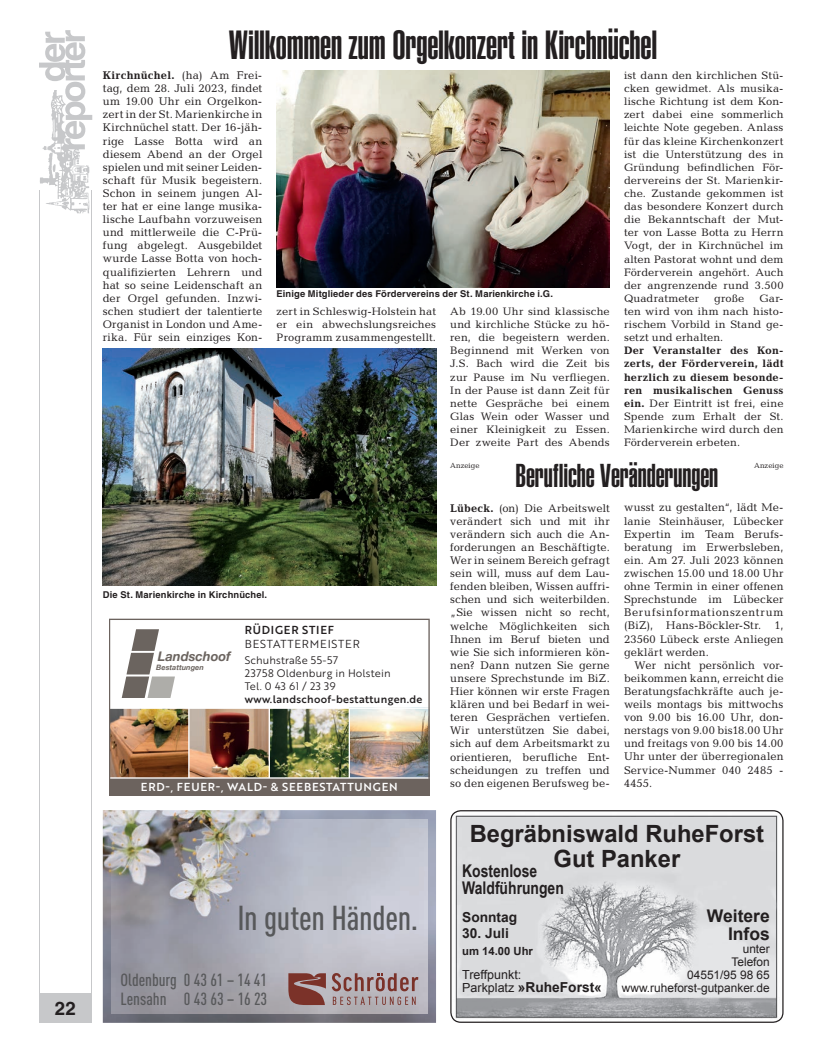
<style>
.page{position:relative;width:819px;height:1053px;background:#fff}
.page>*{position:absolute;margin:0;border:0;box-sizing:border-box;transform-origin:0 0}
.t1{font:40px "Helvetica LT Std Ultra Comp";letter-spacing:-.005em;color:#231f20}
.t2{font:500 condensed 34.12px "DINOT";letter-spacing:-.01em;color:#57585a}
.t3{font:32.5px "Helvetica LT Std Ultra Comp";letter-spacing:-.005em;color:#231f20}
.t4{font:700 23.75px/25px "Arial";color:#231f20;text-align:center}
.t5{font:700 18.75px "Helvetica LT Std";color:#231f20}
.t6{font:700 17.5px/17.5px "Arial Narrow";color:#231f20}
.t7{font:700 17.5px/17.5px "Arial";color:#231f20;text-align:right}
.t8{font:500 condensed 17.38px/18.6px "DINOT";letter-spacing:-.005em;color:#57585a}
.t9{font:700 13.75px "Arial";color:#231f20}
.t10{font:italic 700 13.25px "Helvetica Neue";color:#6b645f}
.t11{font:12.5px "Arial";color:#231f20}
.t12{font:11.88px/13.1px "Arial";color:#231f20;text-align:right}
.t13{font:11.25px/13.1px "Candida Std";letter-spacing:.015em;color:#231f20;text-align:justify}
.t14{font:11.25px "Brother 1816 Medium";letter-spacing:.07em;color:#fff}
.t15{font:11.25px/13.6px "Brother 1816 Book";letter-spacing:.065em;color:#231f20}
.t16{font:11.25px "Candida Std";letter-spacing:.06em;color:#231f20}
.t17{font:700 11.25px "Arial";color:#231f20}
.t18{font:10.88px/13.1px "Candida Std";letter-spacing:.015em;color:#231f20;text-align:justify}
.t19{font:10.62px/13.1px "Brother 1816 Book";letter-spacing:.01em;color:#231f20}
.t20{font:700 9.38px "Helvetica LT Std";letter-spacing:.015em;color:#231f20}
.t21{font:7.5px "Candida Std";color:#231f20}
.t22{font:italic 700 7.38px "Helvetica Neue";color:#6b645f}
.s1{font-weight:700}
.s2{font-family:"Brother 1816 Medium"}
.s3{font-weight:400;font-size:12.5px}
</style>
<div class="page">
<div style="left:39px;top:993px;width:53px;height:29px;background:#c7c8ca"></div>
<hr style="left:91px;top:190px;width:1px;height:832px;background:#c7c8ca">
<hr style="left:39px;top:190px;width:1px;height:832px;background:#c7c8ca">
<img style="left:40px;top:149px;width:50px;height:65px">
<svg style="left:39px;top:30px;width:53px;height:119px"></svg>
<img style="left:450px;top:810px;width:333px;height:212px">
<div style="left:450px;top:810px;width:333px;height:212px;border:1px solid #231f20;border-radius:10px"></div>
<img style="left:103px;top:810px;width:333px;height:212px">
<img style="left:112px;top:819px;width:315px;height:194px">
<svg style="left:332px;top:972px;width:86px;height:32px;background:#a79295"></svg>
<svg style="left:288px;top:973px;width:38px;height:31px"></svg>
<div style="left:109px;top:778px;width:320px;height:17px;background:#6c635e"></div>
<img style="left:111px;top:708px;width:316px;height:69px">
<hr style="left:188px;top:707px;width:1px;height:71px;background:#fff">
<hr style="left:268px;top:707px;width:2px;height:71px;background:#fff">
<hr style="left:348px;top:708px;width:2px;height:70px;background:#fff">
<svg style="left:122px;top:629px;width:53px;height:68px"></svg>
<div style="left:109px;top:618px;width:320px;height:177px;border:1px solid #6c635e"></div>
<img style="left:276px;top:71px;width:333px;height:216px">
<img style="left:103px;top:348px;width:333px;height:238px">
<p class="t5" style="left:55px;top:996px;width:22px">22</p>
<p class="t1" style="left:229px;top:22px;width:430px">Willkommen zum Orgelkonzert in Kirchnüchel</p>
<p class="t13" style="left:103px;top:69px;width:161px"><span class="s1">Kirchnüchel.</span> (ha) Am Frei&shy;tag, dem 28. Juli 2023, findet um 19.00 Uhr ein Orgelkon&shy;zert in der St. Marienkirche in Kirchnüchel statt. Der 16-jäh&shy;rige Lasse Botta wird an diesem Abend an der Orgel spielen und mit seiner Leiden&shy;schaft für Musik begeistern.<br>Schon in seinem jungen Al&shy;ter hat er eine lange musika&shy;lische Laufbahn vorzuweisen und mittlerweile die C-Prü&shy;fung abgelegt. Ausgebildet wurde Lasse Botta von hoch&shy;qualifizierten Lehrern und hat so seine Leidenschaft an der Orgel gefunden. Inzwi&shy;schen studiert der talentierte Organist in London und Ame&shy;rika. Für sein einziges Kon-</p>
<p class="t20" style="left:276px;top:288px;width:278px">Einige Mitglieder des Fördervereins der St. Marienkirche i.G.</p>
<p class="t18" style="left:276px;top:305px;width:161px">zert in Schleswig-Holstein hat er ein abwechslungsreiches Programm zusammengestellt.</p>
<p class="t18" style="left:450px;top:305px;width:161px">Ab 19.00 Uhr sind klassische und kirchliche Stücke zu hö&shy;ren, die begeistern werden.<br>Beginnend mit Werken von J.S. Bach wird die Zeit bis zur Pause im Nu verfliegen.<br>In der Pause ist dann Zeit für nette Gespräche bei einem Glas Wein oder Wasser und einer Kleinigkeit zu Essen.<br>Der zweite Part des Abends</p>
<p class="t18" style="left:624px;top:69px;width:161px">ist dann den kirchlichen Stü&shy;cken gewidmet. Als musika&shy;lische Richtung ist dem Kon&shy;zert dabei eine sommerlich leichte Note gegeben. Anlass für das kleine Kirchenkonzert ist die Unterstützung des in Gründung befindlichen För&shy;dervereins der St. Marienkir&shy;che. Zustande gekommen ist das besondere Konzert durch die Bekanntschaft der Mut&shy;ter von Lasse Botta zu Herrn Vogt, der in Kirchnüchel im alten Pastorat wohnt und dem Förderverein angehört. Auch der angrenzende rund 3.500<br>Quadratmeter</p>
<p class="t18" style="left:624px;top:291px;width:161px;text-align:left;text-indent:135px">Gar&shy;ten wird von ihm nach histo&shy;rischem Vorbild in Stand ge&shy;setzt und erhalten.<br><span class="s1">Der Veranstalter des Kon&shy;zerts, der Förderverein, lädt herzlich zu diesem besonde&shy;ren musikalischen Genuss ein.</span> Der Eintritt ist frei, eine<br>Spende zum Erhalt der St.<br>Marienkirche wird durch den<br>Förderverein erbeten.</p>
<p class="t18" style="left:714px;top:291px;width:32px">große</p>
<p class="t20" style="left:103px;top:589px;width:166px">Die St. Marienkirche in Kirchnüchel.</p>
<p class="t10" style="left:158px;top:646px;width:74px">Landschoof</p>
<p class="t22" style="left:156px;top:661px;width:49px">Bestattungen</p>
<p class="t15" style="left:245px;top:623px;width:116px"><span class="s2">RÜDIGER STIEF<br></span>BESTATTERMEISTER</p>
<p class="t19" style="left:245px;top:653px;width:179px">Schuhstraße 55-57<br>23758 Oldenburg in Holstein<br>Tel. 0 43 61 / 23 39 <span class="s2">www.landschoof-bestattungen.de</span></p>
<p class="t14" style="left:141px;top:778px;width:258px">ERD-, FEUER-, WALD- &amp; SEEBESTATTUNGEN</p>
<p class="t2" style="left:237px;top:897px;width:182px">In guten Händen.</p>
<p class="t8" style="left:120px;top:970px;width:148px">Oldenburg 0 43 61 – 14 41<br>Lensahn 0 43 63 – 16 23</p>
<p class="t3" style="left:515px;top:457px;width:204px">Berufliche Veränderungen</p>
<p class="t13" style="left:450px;top:501px;width:161px"><span class="s1">Lübeck.</span> (on) Die Arbeitswelt verändert sich und mit ihr verändern sich auch die An&shy;forderungen an Beschäftigte.<br>Wer in seinem Bereich gefragt sein will, muss auf dem Lau&shy;fenden bleiben, Wissen auffri&shy;schen und sich weiterbilden. „Sie wissen nicht so recht, welche Möglichkeiten sich Ihnen im Beruf bieten und wie Sie sich informieren kön&shy;nen? Dann nutzen Sie gerne unsere Sprechstunde im BiZ.<br>Hier können wir erste Fragen klären und bei Bedarf in wei&shy;teren Gesprächen vertiefen.<br>Wir unterstützen Sie dabei, sich auf dem Arbeitsmarkt zu orientieren, berufliche Ent&shy;scheidungen zu treffen und so den eigenen Berufsweg be-</p>
<p class="t13" style="left:624px;top:501px;width:161px">wusst zu gestalten“, lädt Me-</p>
<p class="t21" style="left:450px;top:461px;width:31px">Anzeige</p>
<p class="t21" style="left:754px;top:461px;width:31px">Anzeige</p>
<p class="t13" style="left:624px;top:514px;width:161px">lanie Steinhäuser, Lübecker</p>
<p class="t13" style="left:624px;top:527px;width:161px">Expertin im Team Berufs-</p>
<p class="t13" style="left:624px;top:540px;width:161px">beratung im Erwerbsleben,</p>
<p class="t13" style="left:624px;top:553px;width:161px">ein. Am 27. Juli 2023 können</p>
<p class="t13" style="left:624px;top:566px;width:161px">zwischen 15.00 und 18.00 Uhr</p>
<p class="t13" style="left:624px;top:579px;width:161px">ohne Termin in einer offenen</p>
<p class="t13" style="left:624px;top:592px;width:161px">Sprechstunde im Lübecker</p>
<p class="t16" style="left:624px;top:606px;width:161px">Berufsinformationszentrum</p>
<p class="t13" style="left:624px;top:619px;width:161px">(BiZ), Hans-Böckler-Str. 1,</p>
<p class="t13" style="left:624px;top:632px;width:161px">23560 Lübeck erste Anliegen</p>
<p class="t13" style="left:624px;top:645px;width:86px">geklärt werden.</p>
<p class="t13" style="left:634px;top:658px;width:150px">Wer nicht persönlich vor-</p>
<p class="t13" style="left:624px;top:671px;width:161px">beikommen kann, erreicht die</p>
<p class="t13" style="left:624px;top:684px;width:161px">Beratungsfachkräfte auch je-</p>
<p class="t13" style="left:624px;top:697px;width:161px">weils montags bis mittwochs</p>
<p class="t13" style="left:624px;top:710px;width:161px">von 9.00 bis 16.00 Uhr, don-</p>
<p class="t13" style="left:624px;top:723px;width:161px">nerstags von 9.00 bis18.00 Uhr</p>
<p class="t13" style="left:624px;top:737px;width:161px">und freitags von 9.00 bis 14.00</p>
<p class="t13" style="left:624px;top:750px;width:161px">Uhr unter der überregionalen</p>
<p class="t13" style="left:624px;top:763px;width:161px">Service-Nummer 040 2485 -</p>
<p class="t13" style="left:624px;top:776px;width:30px">4455.</p>
<p class="t4" style="left:469px;top:821px;width:296px">Begräbniswald RuheForst<br>Gut Panker</p>
<p class="t6" style="left:462px;top:861px;width:103px">Kostenlose<br>Waldführungen</p>
<p class="t9" style="left:462px;top:907px;width:56px">Sonntag</p>
<p class="t9" style="left:462px;top:924px;width:48px">30. Juli</p>
<p class="t17" style="left:462px;top:943px;width:72px">um 14.00 Uhr</p>
<p class="t11" style="left:462px;top:966px;width:61px">Treffpunkt:</p>
<p class="t9" style="left:462px;top:978px;width:141px"><span class="s3">Parkplatz</span> »RuheForst«</p>
<p class="t7" style="left:706px;top:907px;width:64px">Weitere<br>Infos</p>
<p class="t12" style="left:621px;top:942px;width:149px">unter<br>Telefon<br>04551/95 98 65 www.ruheforst-gutpanker.de</p>
</div>
